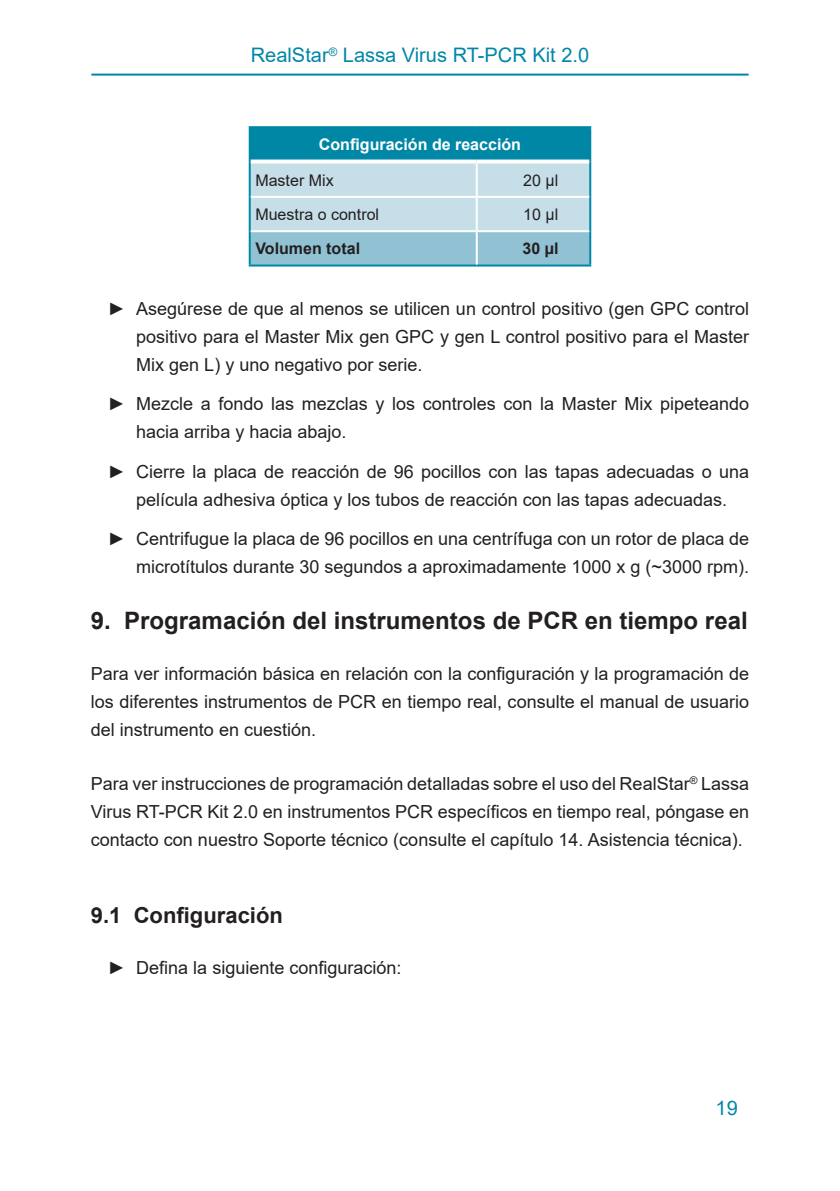
<style>
.page{position:relative;width:840px;height:1191px;background:#fff}
.page>*{position:absolute;margin:0;border:0;box-sizing:border-box;transform-origin:0 0}
.Level_1{font:700 24px "Arial";color:#231f20}
.Level_2{font:700 22px "Arial";color:#231f20}
.Seitenkopf{font:20px "Arial";color:#0087a6}
.Mengentext{font:18px/28px "Arial";color:#231f20;text-align:justify}
.Mengentext_links{font:16px "Arial";color:#231f20}
.Kopfzeile{font:700 16px "Arial";color:#fff}
.Fußzeile{font:700 16px "Arial";color:#231f20}
.Mengentext_zentriert{font:16px "Arial";color:#231f20}
</style>
<div class="page">
<hr style="left:91px;top:74px;width:657px;height:2px;background:#0087a6">
<div style="left:249px;top:127px;width:341px;height:34px;background:#0087a6"></div>
<svg style="left:250px;top:163px;width:339px;height:101px;background:#b4d5e1"></svg>
<hr style="left:248px;top:161px;width:2px;height:36px;background:#0087a6">
<hr style="left:248px;top:197px;width:2px;height:34px;background:#0087a6">
<hr style="left:248px;top:231px;width:2px;height:33px;background:#0087a6">
<hr style="left:248px;top:264px;width:228px;height:2px;background:#0087a6">
<hr style="left:476px;top:264px;width:115px;height:2px;background:#0087a6">
<hr style="left:248px;top:126px;width:228px;height:2px;background:#0087a6">
<hr style="left:248px;top:128px;width:2px;height:33px;background:#0087a6">
<hr style="left:476px;top:126px;width:115px;height:2px;background:#0087a6">
<hr style="left:589px;top:128px;width:2px;height:33px;background:#0087a6">
<hr style="left:589px;top:161px;width:2px;height:36px;background:#0087a6">
<hr style="left:589px;top:197px;width:2px;height:34px;background:#0087a6">
<hr style="left:589px;top:231px;width:2px;height:33px;background:#0087a6">
<svg style="left:250px;top:159px;width:226px;height:4px"></svg>
<svg style="left:476px;top:159px;width:113px;height:4px"></svg>
<hr style="left:475px;top:163px;width:2px;height:33px;background:#fff">
<hr style="left:250px;top:196px;width:226px;height:2px;background:#fff">
<hr style="left:476px;top:196px;width:113px;height:2px;background:#fff">
<hr style="left:475px;top:198px;width:2px;height:32px;background:#fff">
<hr style="left:250px;top:230px;width:226px;height:2px;background:#fff">
<hr style="left:476px;top:230px;width:113px;height:2px;background:#fff">
<hr style="left:475px;top:232px;width:2px;height:32px;background:#fff">
<p class="Seitenkopf" style="left:251px;top:41px;width:339px">RealStar<sup>®</sup> Lassa Virus RT-PCR Kit 2.0</p>
<p class="Kopfzeile" style="left:319px;top:133px;width:203px">Configuración de reacción</p>
<p class="Mengentext_links" style="left:255px;top:169px;width:80px">Master Mix</p>
<p class="Mengentext_zentriert" style="left:523px;top:169px;width:37px">20 µl</p>
<p class="Mengentext_links" style="left:255px;top:203px;width:125px">Muestra o control</p>
<p class="Mengentext_zentriert" style="left:523px;top:203px;width:37px">10 µl</p>
<p class="Fußzeile" style="left:255px;top:237px;width:106px">Volumen total</p>
<p class="Fußzeile" style="left:522px;top:237px;width:37px">30 µl</p>
<p class="Mengentext" style="left:136px;top:294px;width:614px;text-indent:-28px">► Asegúrese de que al menos se utilicen un control positivo (gen GPC control positivo para el Master Mix gen GPC y gen L control positivo para el Master Mix gen L) y uno negativo por serie.</p>
<p class="Mengentext" style="left:136px;top:390px;width:614px;text-indent:-28px">► Mezcle a fondo las mezclas y los controles con la Master Mix pipeteando hacia arriba y hacia abajo.</p>
<p class="Mengentext" style="left:108px;top:457px;width:642px;text-align:center">► Cierre la placa de reacción de 96 pocillos con las tapas adecuadas o una película adhesiva óptica y los tubos de reacción con las tapas adecuadas.</p>
<p class="Mengentext" style="left:108px;top:524px;width:642px;text-align:right">► Centrifugue la placa de 96 pocillos en una centrífuga con un rotor de placa de microtítulos durante 30 segundos a aproximadamente 1000 x g (~3000 rpm).</p>
<p class="Level_1" style="left:91px;top:604px;width:658px">9. Programación del instrumentos de PCR en tiempo real</p>
<p class="Mengentext" style="left:91px;top:659px;width:659px">Para ver información básica en relación con la configuración y la programación de los diferentes instrumentos de PCR en tiempo real, consulte el manual de usuario del instrumento en cuestión.</p>
<p class="Mengentext" style="left:91px;top:769px;width:659px">Para ver instrucciones de programación detalladas sobre el uso del RealStar<sup>®</sup> Lassa Virus RT-PCR Kit 2.0 en instrumentos PCR específicos en tiempo real, póngase en contacto con nuestro Soporte técnico (consulte el capítulo 14. Asistencia técnica).</p>
<p class="Level_2" style="left:91px;top:899px;width:193px">9.1 Configuración</p>
<p class="Mengentext" style="left:108px;top:953px;width:295px">► Defina la siguiente configuración:</p>
<p class="Seitenkopf" style="left:715px;top:1094px;width:24px">19</p>
</div>
